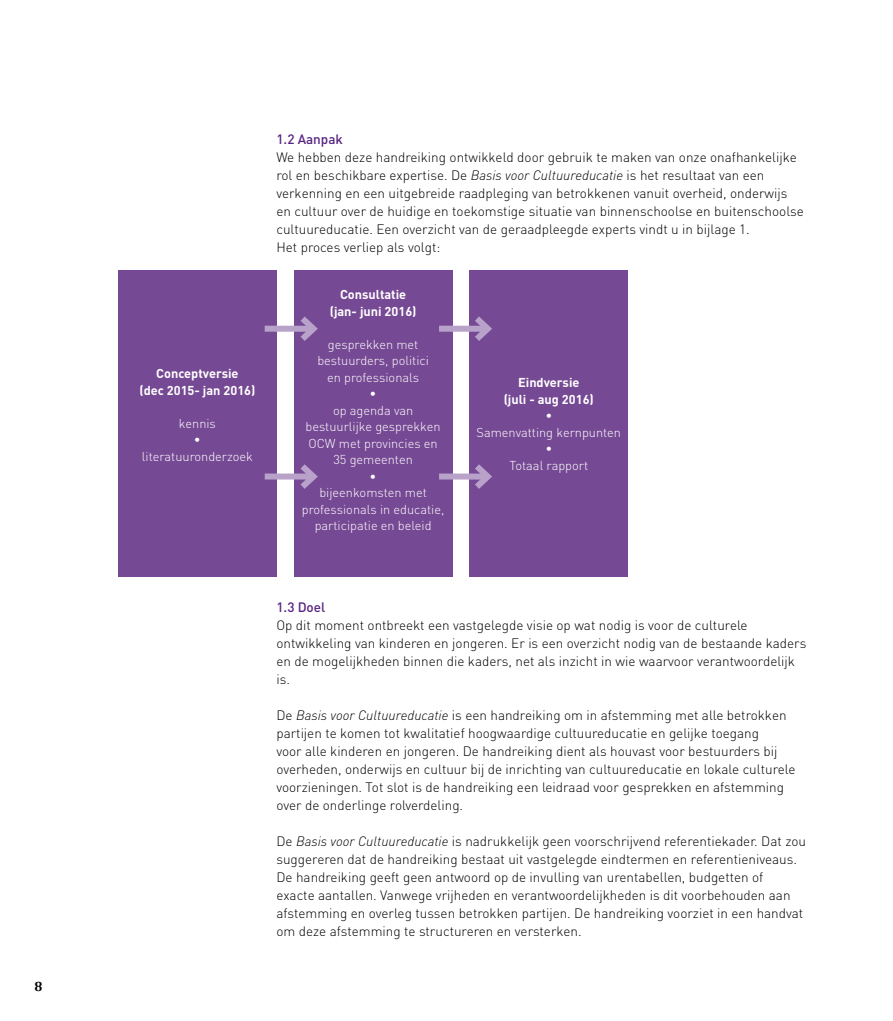
<style>
.page{position:relative;width:893px;height:1021px;background:#fff}
.page>*{position:absolute;margin:0;border:0;box-sizing:border-box;transform-origin:0 0}
.t1{font:300 13.5px/18px "DIN";color:#000}
.t2{font:500 13.5px "DIN";color:#572381}
.t3{font:700 13.5px "Cambria";color:#000}
.t4{font:300 12.75px/16.5px "DIN";color:#fff;text-align:center}
.t5{font:700 12.75px/16.5px "DIN";color:#fff;text-align:center}
.s1{font-style:italic}
</style>
<div class="page">
<div style="left:118px;top:270px;width:159px;height:306px;background:#764994"></div>
<div style="left:294px;top:270px;width:159px;height:306px;background:#764994"></div>
<div style="left:469px;top:270px;width:159px;height:306px;background:#764994"></div>
<div style="left:265px;top:473px;width:48px;height:6px;background:#b8a2ca"></div>
<svg style="left:294px;top:464px;width:24px;height:25px"></svg>
<div style="left:265px;top:326px;width:48px;height:6px;background:#b8a2ca"></div>
<svg style="left:294px;top:316px;width:24px;height:25px"></svg>
<div style="left:439px;top:473px;width:49px;height:6px;background:#b8a2ca"></div>
<svg style="left:468px;top:464px;width:24px;height:25px"></svg>
<div style="left:439px;top:326px;width:49px;height:6px;background:#b8a2ca"></div>
<svg style="left:468px;top:316px;width:24px;height:25px"></svg>
<p class="t3" style="left:35px;top:977px;width:9px">8</p>
<p class="t5" style="left:139px;top:365px;width:118px">Conceptversie<br>(dec 2015- jan 2016)</p>
<p class="t4" style="left:142px;top:415px;width:113px">kennis<br>• literatuuronderzoek</p>
<p class="t2" style="left:276px;top:131px;width:68px">1.2 Aanpak</p>
<p class="t1" style="left:276px;top:148px;width:529px">We hebben deze handreiking ontwikkeld door gebruik te maken van onze onafhankelijke rol en beschikbare expertise. De <span class="s1">Basis voor Cultuureducatie</span> is het resultaat van een verkenning en een uitgebreide raadpleging van betrokkenen vanuit overheid, onderwijs en cultuur over de huidige en toekomstige situatie van binnenschoolse en buitenschoolse cultuureducatie. Een overzicht van de geraadpleegde experts vindt u in bijlage 1.<br>Het proces verliep als volgt:</p>
<p class="t5" style="left:330px;top:286px;width:88px">Consultatie (jan- juni 2016)</p>
<p class="t4" style="left:302px;top:336px;width:144px">gesprekken met bestuurders, politici<br>en professionals<br>•<br>op agenda van bestuurlijke gesprekken<br>OCW met provincies en<br>35 gemeenten<br>•<br>bijeenkomsten met professionals in educatie, participatie en beleid</p>
<p class="t5" style="left:504px;top:373px;width:92px">Eindversie<br>(juli - aug 2016)</p>
<p class="t4" style="left:477px;top:407px;width:146px">•<br>Samenvatting kernpunten •<br>Totaal rapport</p>
<p class="t2" style="left:276px;top:598px;width:50px">1.3 Doel</p>
<p class="t1" style="left:276px;top:616px;width:531px">Op dit moment ontbreekt een vastgelegde visie op wat nodig is voor de culturele ontwikkeling van kinderen en jongeren. Er is een overzicht nodig van de bestaande kaders en de mogelijkheden binnen die kaders, net als inzicht in wie waarvoor verantwoordelijk is.</p>
<p class="t1" style="left:276px;top:706px;width:520px">De <span class="s1">Basis voor Cultuureducatie</span> is een handreiking om in afstemming met alle betrokken partijen te komen tot kwalitatief hoogwaardige cultuureducatie en gelijke toegang<br>voor alle kinderen en jongeren. De handreiking dient als houvast voor bestuurders bij overheden, onderwijs en cultuur bij de inrichting van cultuureducatie en lokale culturele voorzieningen. Tot slot is de handreiking een leidraad voor gesprekken en afstemming over de onderlinge rolverdeling.</p>
<p class="t1" style="left:276px;top:832px;width:531px">De <span class="s1">Basis voor Cultuureducatie</span> is nadrukkelijk geen voorschrijvend referentiekader. Dat zou suggereren dat de handreiking bestaat uit vastgelegde eindtermen en referentieniveaus.<br>De handreiking geeft geen antwoord op de invulling van urentabellen, budgetten of<br>exacte aantallen. Vanwege vrijheden en verantwoordelijkheden is dit voorbehouden aan afstemming en overleg tussen betrokken partijen. De handreiking voorziet in een handvat om deze afstemming te structureren en versterken.</p>
</div>
